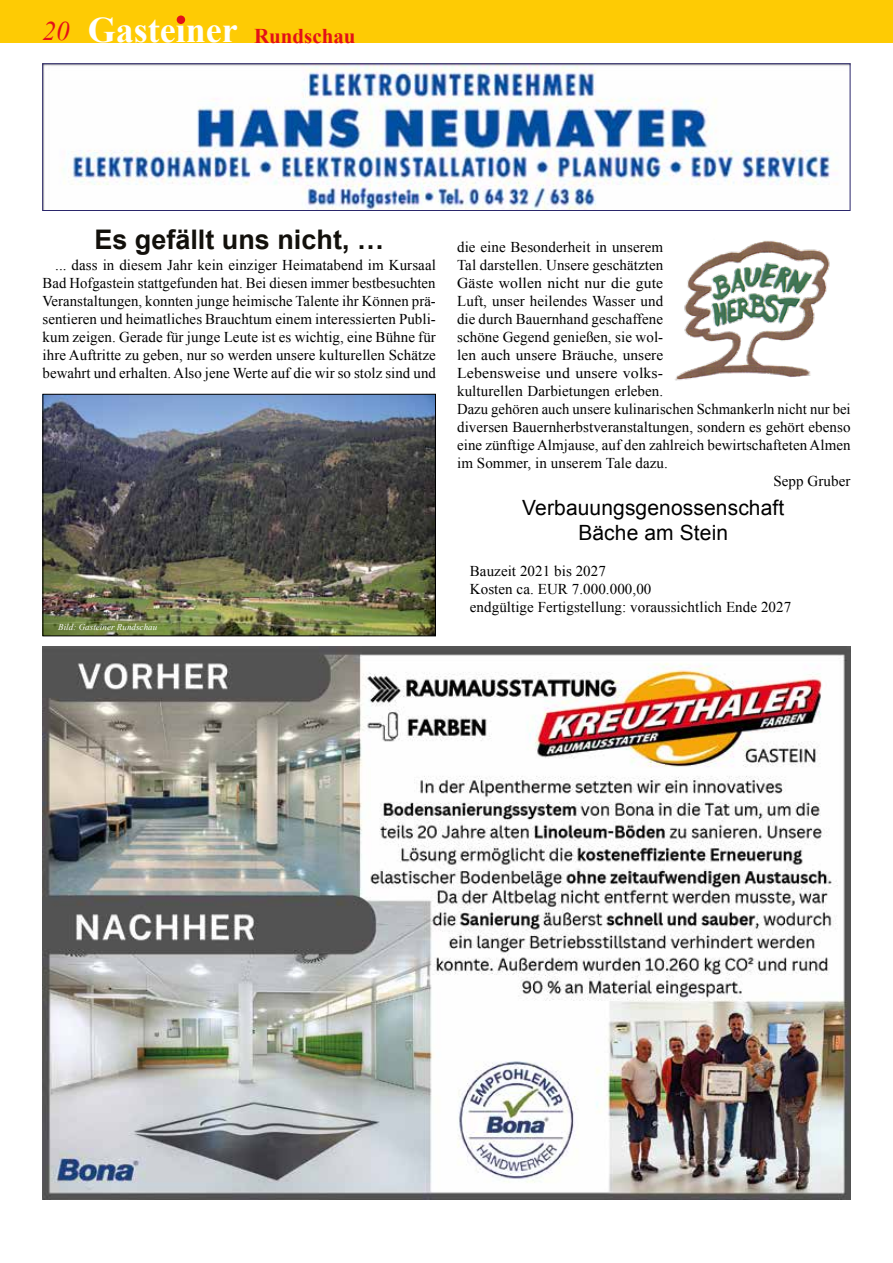
<style>
.page{position:relative;width:893px;height:1263px;background:#fff}
.page>*{position:absolute;margin:0;border:0;box-sizing:border-box;transform-origin:0 0}
.t1{font:700 36px "Times New Roman";color:#fff}
.t2{font:700 27px "Arial";color:#12100b}
.t3{font:21px/25.2px "Arial";letter-spacing:.005em;color:#000;text-align:center}
.t4{font:15px/18px "Times New Roman";letter-spacing:.005em;color:#000;text-align:justify}
.t5{font:15px "Times New Roman";letter-spacing:.005em;color:#000;scale:1.05 1}
.t6{font:15px "Times New Roman";letter-spacing:.005em;color:#000;scale:1.06 1}
.t7{font:italic 9px "Times New Roman";letter-spacing:.005em;color:#fff}
.s1{font-weight:400;font-style:italic;font-size:27px;color:#e31019}
.s2{font-size:21px;color:#e31019}
</style>
<div class="page">
<div style="left:0;top:0;width:893px;height:43px;background:#fecb04"></div>
<div style="left:177px;top:16px;width:8px;height:8px;background:#e31019;border-radius:50%"></div>
<img style="left:44px;top:65px;width:804px;height:144px">
<div style="left:42px;top:63px;width:808px;height:148px;border:1px solid #2a266b"></div>
<img style="left:45px;top:396px;width:389px;height:238px">
<div style="left:43px;top:394px;width:393px;height:242px;border:1px solid #000"></div>
<img style="left:675px;top:240px;width:155px;height:141px">
<img style="left:43px;top:646px;width:807px;height:553px">
<h1 class="t1" style="left:43px;top:5px;width:315px"><span class="s1">20</span> Gasteiner <span class="s2">Rundschau</span></h1>
<h2 class="t2" style="left:94px;top:222px;width:291px">Es gefällt uns nicht, …</h2>
<p class="t4" style="left:43px;top:256px;width:395px;text-indent:13px">... dass in diesem Jahr kein einziger Heimatabend im Kursaal Bad Hofgastein stattgefunden hat. Bei diesen immer bestbesuchten Veranstaltungen, konnten junge heimische Talente ihr Können prä&shy;sentieren und heimatliches Brauchtum einem interessierten Publi&shy;kum zeigen. Gerade für junge Leute ist es wichtig, eine Bühne für ihre Auftritte zu geben, nur so werden unsere kulturellen Schätze bewahrt und erhalten. Also jene Werte auf die wir so stolz sind und</p>
<p class="t7" style="left:58px;top:620px;width:101px">Bild: Gasteiner Rundschau</p>
<p class="t4" style="left:457px;top:238px;width:208px">die eine Besonderheit in unserem</p>
<p class="t4" style="left:457px;top:256px;width:208px">Tal darstellen. Unsere geschätzten</p>
<p class="t5" style="left:457px;top:273px;width:198px">Gäste wollen nicht nur die gute</p>
<p class="t4" style="left:457px;top:292px;width:208px">Luft, unser heilendes Wasser und</p>
<p class="t4" style="left:457px;top:310px;width:207px">die durch Bauernhand geschaffene</p>
<p class="t4" style="left:457px;top:328px;width:208px">schöne Gegend genießen, sie wol-</p>
<p class="t4" style="left:457px;top:346px;width:208px">len auch unsere Bräuche, unsere</p>
<p class="t6" style="left:457px;top:363px;width:196px">Lebensweise und unsere volks-</p>
<p class="t4" style="left:457px;top:382px;width:208px">kulturellen Darbietungen erleben.</p>
<p class="t4" style="left:457px;top:400px;width:395px">Dazu gehören auch unsere kulinarischen Schmankerln nicht nur bei</p>
<p class="t4" style="left:457px;top:418px;width:395px">diversen Bauernherbstveranstaltungen, sondern es gehört ebenso</p>
<p class="t4" style="left:457px;top:436px;width:395px">eine zünftige Almjause, auf den zahlreich bewirtschafteten Almen</p>
<p class="t4" style="left:457px;top:454px;width:212px">im Sommer, in unserem Tale dazu.</p>
<p class="t4" style="left:773px;top:472px;width:78px">Sepp Gruber</p>
<h3 class="t3" style="left:522px;top:495px;width:264px">Verbauungsgenossenschaft<br>Bäche am Stein</h3>
<p class="t4" style="left:470px;top:562px;width:323px;text-align:left">Bauzeit 2021 bis 2027<br>Kosten ca. EUR 7.000.000,00<br>endgültige Fertigstellung: voraussichtlich Ende 2027</p>
</div>
